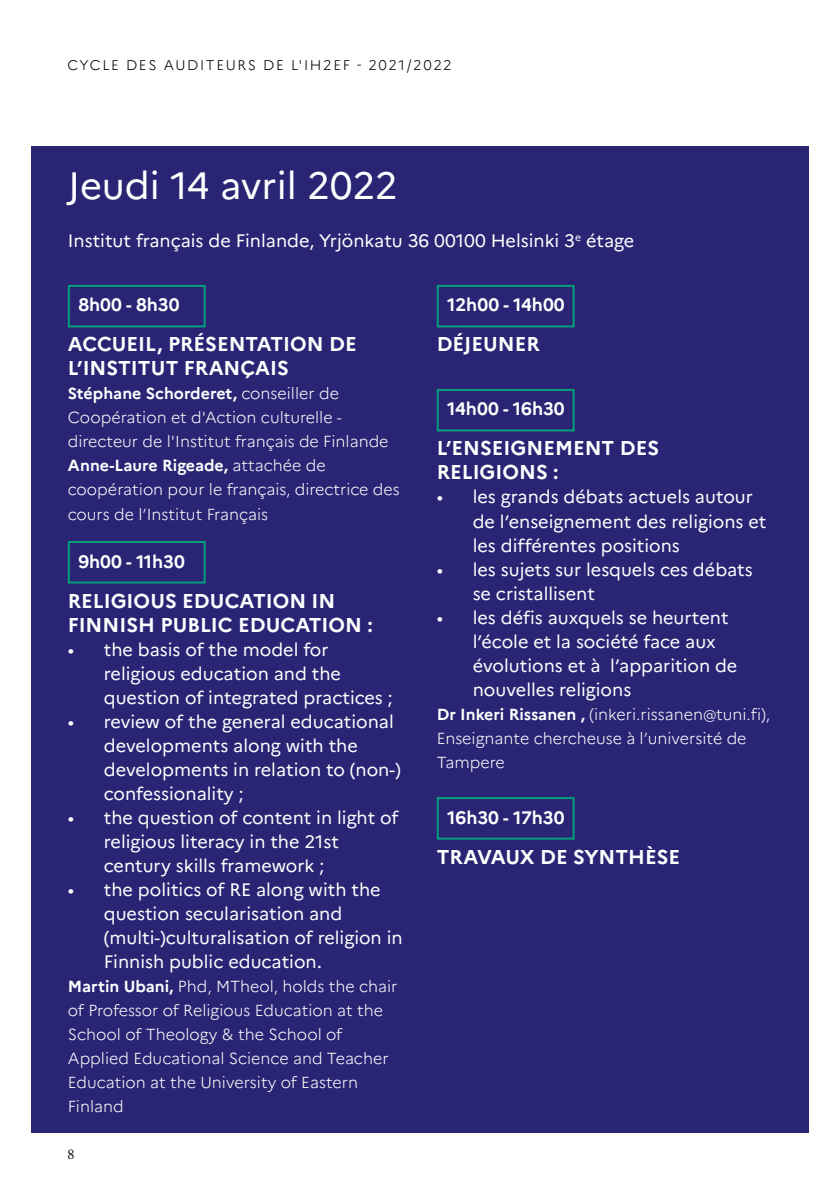
<style>
.page{position:relative;width:840px;height:1191px;background:#fff}
.page>*{position:absolute;margin:0;border:0;box-sizing:border-box;transform-origin:0 0}
.t1{font:38px "Marianne";color:#fff}
.t2{font:700 20px/24px "Marianne";color:#fff}
.t3{font:18px/24px "Marianne";color:#fff}
.t4{font:700 18px "Marianne";color:#fff}
.t5{font:300 16px/24px "Marianne";color:#fff}
.t6{font:300 14px "Marianne";letter-spacing:.12em;color:#000}
.t7{font:300 14px "Spectral";color:#000}
.s1{font-weight:700}
.s2{font-size:20px}
</style>
<div class="page">
<div style="left:31px;top:146px;width:777px;height:987px;background:#292574"></div>
<div style="left:68px;top:285px;width:137px;height:42px;border:2px solid #009f79"></div>
<div style="left:68px;top:541px;width:137px;height:42px;border:2px solid #009f79"></div>
<div style="left:436px;top:285px;width:138px;height:42px;border:2px solid #009f79"></div>
<div style="left:436px;top:389px;width:138px;height:42px;border:2px solid #009f79"></div>
<div style="left:436px;top:797px;width:138px;height:42px;border:2px solid #009f79"></div>
<p class="t6" style="left:67px;top:56px;width:385px">CYCLE DES AUDITEURS DE L'IH2EF - 2021/2022</p>
<h1 class="t1" style="left:68px;top:163px;width:331px">Jeudi 14 avril 2022</h1>
<p class="t3" style="left:68px;top:229px;width:567px">Institut français de Finlande, Yrjönkatu 36 00100 Helsinki 3<sup>e</sup> étage</p>
<p class="t4" style="left:78px;top:294px;width:103px">8h00 - 8h30</p>
<p class="t2" style="left:68px;top:332px;width:290px">ACCUEIL, PRÉSENTATION DE<br>L’INSTITUT FRANÇAIS</p>
<p class="t5" style="left:68px;top:382px;width:333px"><span class="s1">Stéphane Schorderet,</span> conseiller de Coopération et d'Action culturelle - directeur de l'Institut français de Finlande <span class="s1">Anne-Laure Rigeade,</span> attachée de coopération pour le français, directrice des cours de l’Institut Français</p>
<p class="t4" style="left:78px;top:550px;width:108px">9h00 - 11h30</p>
<p class="t2" style="left:68px;top:588px;width:306px">RELIGIOUS EDUCATION IN<br>FINNISH PUBLIC EDUCATION :</p>
<p class="t3" style="left:104px;top:637px;width:290px;text-indent:-36px">• the basis of the model for religious education and the question of integrated practices ;</p>
<p class="t3" style="left:104px;top:709px;width:298px;text-indent:-36px">• review of the general educational developments along with the developments in relation to (non-) confessionality ;</p>
<p class="t3" style="left:104px;top:805px;width:296px;text-indent:-36px">• the question of content in light of religious literacy in the 21st century skills framework ;</p>
<p class="t3" style="left:104px;top:877px;width:300px;text-indent:-36px">• the politics of RE along with the question secularisation and (multi-)culturalisation of religion in<br>Finnish public education<span class="s2">.</span></p>
<p class="t5" style="left:68px;top:974px;width:331px"><span class="s1">Martin Ubani,</span> Phd, MTheol, holds the chair of Professor of Religious Education at the School of Theology &amp; the School of Applied Educational Science and Teacher Education at the University of Eastern Finland</p>
<p class="t7" style="left:67px;top:1143px;width:8px">8</p>
<p class="t4" style="left:447px;top:294px;width:119px">12h00 - 14h00</p>
<p class="t2" style="left:436px;top:332px;width:105px">DÉJEUNER</p>
<p class="t4" style="left:447px;top:398px;width:119px">14h00 - 16h30</p>
<p class="t2" style="left:436px;top:436px;width:224px">L’ENSEIGNEMENT DES<br>RELIGIONS :</p>
<p class="t3" style="left:472px;top:485px;width:295px;text-indent:-36px">• les grands débats actuels autour de l’enseignement des religions et les différentes positions</p>
<p class="t3" style="left:472px;top:557px;width:281px;text-indent:-36px">• les sujets sur lesquels ces débats se cristallisent</p>
<p class="t3" style="left:472px;top:605px;width:266px;text-indent:-36px">• les défis auxquels se heurtent l’école et la société face aux évolutions et à l’apparition de nouvelles religions</p>
<p class="t5" style="left:436px;top:702px;width:335px"><span class="s1">Dr Inkeri Rissanen ,</span> (inkeri.rissanen@tuni.fi),<br>Enseignante chercheuse à l’université de<br>Tampere</p>
<p class="t4" style="left:447px;top:806px;width:119px">16h30 - 17h30</p>
<p class="t2" style="left:436px;top:844px;width:245px">TRAVAUX DE SYNTHÈSE</p>
</div>
